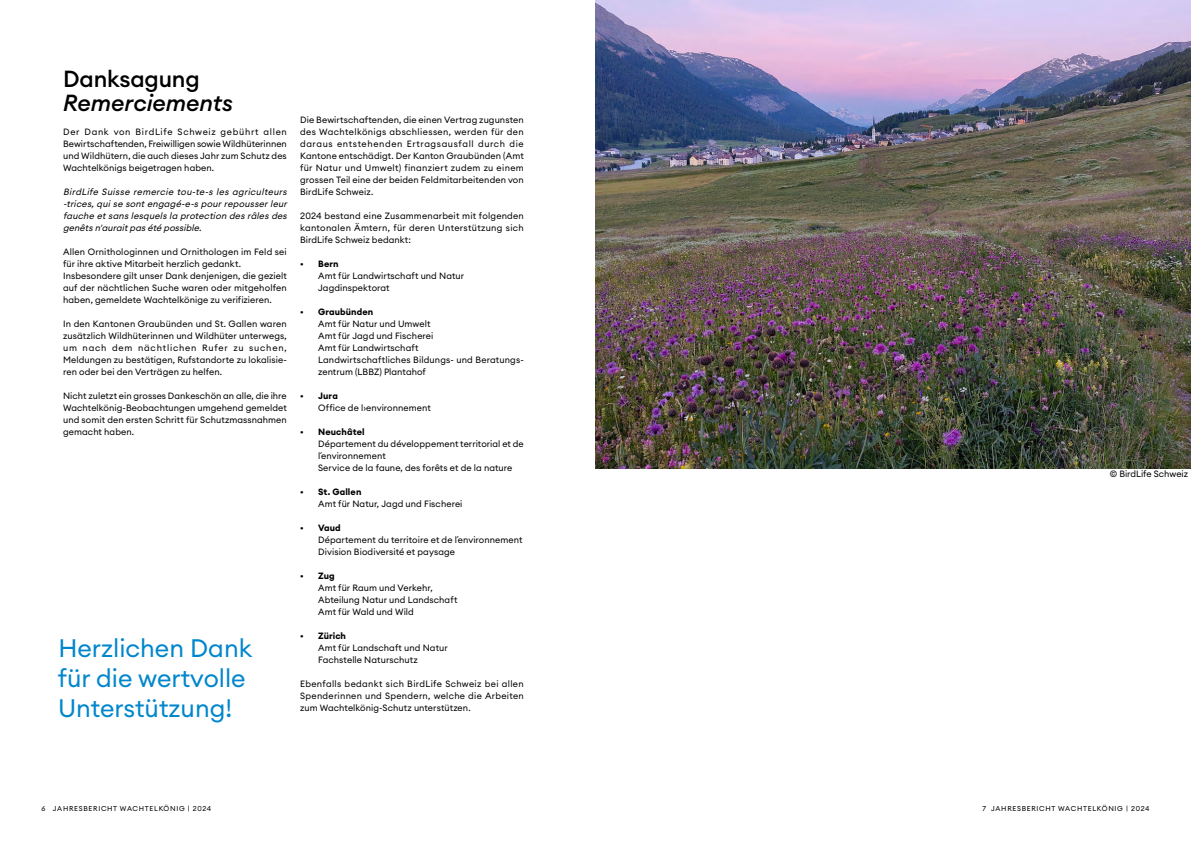
<style>
.page{position:relative;width:1191px;height:842px;background:#fff}
.page>*{position:absolute;margin:0;border:0;box-sizing:border-box;transform-origin:0 0}
.t1{font:25px/30px "Euclid Circular A";color:#0086cc}
.t2{font:italic 500 23px "Euclid Circular A";letter-spacing:-.005em;color:#000}
.t3{font:500 23px "Euclid Circular A";letter-spacing:-.01em;color:#000}
.t4{font:9px/12px "Euclid Circular A";letter-spacing:.01em;color:#000}
.t5{font:italic 9px/12px "Euclid Circular A";color:#000;text-align:justify}
.t6{font:700 9px "Euclid Circular A";letter-spacing:.01em;color:#000}
.t7{font:7px "Euclid Circular A";letter-spacing:.1em;color:#000}
</style>
<div class="page">
<img style="left:595px;top:0;width:596px;height:469px">
<h2 class="t3" style="left:63px;top:64px;width:138px">Danksagung</h2>
<h2 class="t2" style="left:63px;top:88px;width:171px">Remerciements</h2>
<p class="t4" style="left:63px;top:126px;width:225px;text-align:justify">Der Dank von BirdLife Schweiz gebührt allen Bewirtschaftenden, Freiwilligen sowie Wildhüterinnen und Wildhütern, die auch dieses Jahr zum Schutz des Wachtelkönigs beigetragen haben.</p>
<p class="t5" style="left:63px;top:186px;width:228px">BirdLife Suisse remercie tou-te-s les agriculteurs -trices,quise sontengagé-e-s pourrepousserleur fauche etsans lesquels la protection des râles des genêtsn'auraitpasété possible.</p>
<p class="t4" style="left:63px;top:246px;width:225px">Allen Ornithologinnen und Ornithologen im Feld sei für ihre aktive Mitarbeit herzlich gedankt.<br>Insbesondere gilt unser Dank denjenigen, die gezielt auf der nächtlichen Suche waren oder mitgeholfen haben, gemeldete Wachtelkönige zu verifizieren.</p>
<p class="t4" style="left:63px;top:318px;width:225px;text-align:justify">In den Kantonen Graubünden und St. Gallen waren zusätzlich Wildhüterinnen und Wildhüter unterwegs, um nach dem nächtlichen Rufer zu suchen, Meldungen zu bestätigen, Rufstandorte zu lokalisie&shy;ren oder bei den Verträgen zu helfen.</p>
<p class="t4" style="left:63px;top:390px;width:225px;text-align:justify">Nicht zuletzt ein grosses Dankeschön an alle, die ihre Wachtelkönig-Beobachtungen umgehend gemeldet und somit den ersten Schritt für Schutzmassnahmen gemacht haben.</p>
<h1 class="t1" style="left:58px;top:633px;width:196px">Herzlichen Dank für die wertvolle<br>Unterstützung!</h1>
<p class="t4" style="left:300px;top:114px;width:225px;text-align:justify">Die Bewirtschaftenden, die einen Vertrag zugunsten des Wachtelkönigs abschliessen, werden für den daraus entstehenden Ertragsausfall durch die Kantone entschädigt. Der Kanton Graubünden (Amt für Natur und Umwelt) finanziert zudem zu einem grossen Teil eine der beiden Feldmitarbeitenden von BirdLife Schweiz.</p>
<p class="t4" style="left:300px;top:210px;width:225px;text-align:justify">2024 bestand eine Zusammenarbeit mit folgenden kantonalen Ämtern, für deren Unterstützung sich BirdLife Schweiz bedankt:</p>
<p class="t6" style="left:300px;top:258px;width:40px">• Bern</p>
<p class="t4" style="left:318px;top:270px;width:147px">Amt für Landwirtschaft und Natur<br>Jagdinspektorat</p>
<p class="t6" style="left:300px;top:306px;width:75px">• Graubünden</p>
<p class="t4" style="left:318px;top:318px;width:207px">Amt für Natur und Umwelt<br>Amt für Jagd und Fischerei<br>Amt für Landwirtschaft<br>Landwirtschaftliches Bildungs- und Beratungs&shy;zentrum (LBBZ) Plantahof</p>
<p class="t6" style="left:300px;top:390px;width:39px">• Jura</p>
<p class="t4" style="left:318px;top:402px;width:114px">Office de l›environnement</p>
<p class="t6" style="left:300px;top:426px;width:66px">• Neuchâtel</p>
<p class="t4" style="left:318px;top:438px;width:207px">Département du développement territorial et de l´environnement<br>Service de la faune, des forêts et de la nature</p>
<p class="t6" style="left:300px;top:486px;width:63px">• St. Gallen</p>
<p class="t4" style="left:318px;top:498px;width:146px">Amt für Natur, Jagd und Fischerei</p>
<p class="t6" style="left:300px;top:522px;width:42px">• Vaud</p>
<p class="t4" style="left:318px;top:534px;width:206px">Département du territoire et de l´environnement<br>Division Biodiversité et paysage</p>
<p class="t6" style="left:300px;top:570px;width:36px">• Zug</p>
<p class="t4" style="left:318px;top:582px;width:141px">Amt für Raum und Verkehr,<br>Abteilung Natur und Landschaft<br>Amt für Wald und Wild</p>
<p class="t6" style="left:300px;top:630px;width:47px">• Zürich</p>
<p class="t4" style="left:318px;top:642px;width:131px">Amt für Landschaft und Natur<br>Fachstelle Naturschutz</p>
<p class="t4" style="left:300px;top:678px;width:225px;text-align:justify">Ebenfalls bedankt sich BirdLife Schweiz bei allen Spenderinnen und Spendern, welche die Arbeiten zum Wachtelkönig-Schutz unterstützen.</p>
<p class="t4" style="left:1109px;top:468px;width:80px">© BirdLife Schweiz</p>
<p class="t7" style="left:41px;top:804px;width:171px">6 JAHRESBERICHT WACHTELKÖNIG | 2024</p>
<p class="t7" style="left:982px;top:804px;width:169px">7 JAHRESBERICHT WACHTELKÖNIG | 2024</p>
</div>
